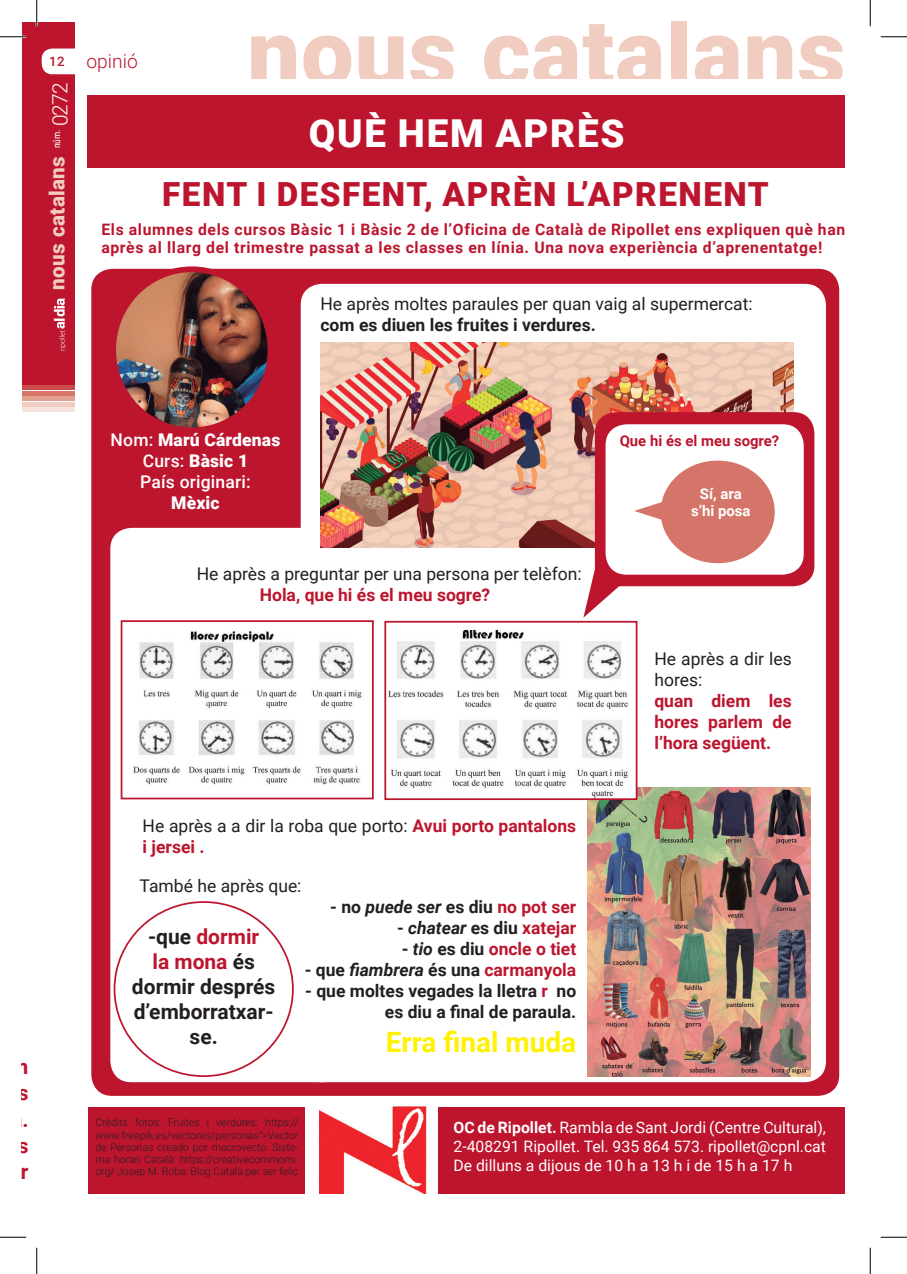
<style>
.page{position:relative;width:907px;height:1274px;background:#fff}
.page>*{position:absolute;margin:0;border:0;box-sizing:border-box;transform-origin:0 0}
.t1{font:900 93.8px "Roboto";letter-spacing:.01em;color:#f1ccc1}
.t2{font:900 38.5px "Roboto";letter-spacing:.045em;color:#fff}
.t3{font:900 33.25px "Roboto";letter-spacing:.045em;color:#bd152e}
.t4{font:700 28px "Roboto";color:#fff101}
.t5{font:700 21px/25.2px "Roboto";color:#231f20;text-align:center}
.t6{font:900 21px "Roboto";letter-spacing:.02em;color:#f1ccc1}
.t7{font:700 21px/26.2px "Roboto";color:#bd152e;text-align:center}
.t8{font:300 21px "Roboto";color:#fff}
.t9{font:300 19.25px "Roboto";color:#bd152e}
.t10{font:17.5px/21px "Roboto";color:#231f20}
.t11{font:700 17.5px/21px "Roboto";color:#bd152e;text-align:justify}
.t12{font:700 17.5px/21px "Roboto";color:#231f20;text-align:right}
.t13{font:500 17.5px/21px "Roboto";letter-spacing:.01em;color:#fff;text-align:center}
.t14{font:italic 700 17.5px "Roboto";color:#231f20}
.t15{font:900 17.5px "Roboto";letter-spacing:.01em;color:#fff}
.t16{font:700 15.75px/17.5px "Roboto";letter-spacing:.04em;color:#bd152e}
.t17{font:15.75px/19.2px "Roboto";color:#fff;text-align:justify}
.t18{font:700 14.88px "Roboto";color:#bd152e}
.t19{font:700 14.88px/17.7px "Roboto";color:#fff;text-align:center}
.t20{font:500 13.12px "Roboto";color:#bd152e}
.t21{font:300 10.5px/12.2px "Roboto";color:#231f20;text-align:justify}
.t22{font:9.62px "Roboto Condensed";color:#fff}
.s1{font-weight:900}
.s2{font-weight:700;color:#bd152e}
.s3{color:#fff}
.s4{color:#bd152e}
.s5{font-style:italic}
.s6{font-style:normal}
.s7{font-style:normal;color:#bd152e}
.s8{color:#231f20}
.s9{font-style:italic;color:#231f20}
.s10{font-weight:700}
</style>
<div class="page">
<div style="left:22px;top:22px;width:52px;height:363px;background:#bd152e"></div>
<div style="left:22px;top:385px;width:53px;height:5px;background:#c94c4a"></div>
<div style="left:22px;top:396px;width:53px;height:5px;background:#e39f90"></div>
<div style="left:22px;top:407px;width:53px;height:5px;background:#f6e3dd"></div>
<div style="left:22px;top:391px;width:53px;height:5px;background:#d57669"></div>
<div style="left:22px;top:402px;width:53px;height:5px;background:#f1ccc1"></div>
<div style="left:42px;top:49px;width:126px;height:25px;background:#fff;border-radius:10px"></div>
<svg style="left:54px;top:298px;width:12px;height:53px"></svg>
<div style="left:91px;top:269px;width:748px;height:827px;background:#bd152e;border-radius:21px"></div>
<div style="left:301px;top:284px;width:525px;height:798px;background:#fff;border-radius:21px"></div>
<div style="left:110px;top:528px;width:234px;height:554px;background:#fff;border-radius:21px"></div>
<div style="left:87px;top:95px;width:757px;height:72px;background:#bd152e"></div>
<img style="left:117px;top:273px;width:149px;height:153px">
<div style="left:110px;top:266px;width:163px;height:167px;border:6px solid #bd152e;border-radius:50%"></div>
<div style="left:439px;top:1107px;width:406px;height:87px;background:#bd152e"></div>
<img style="left:320px;top:342px;width:473px;height:205px">
<div style="left:595px;top:412px;width:219px;height:174px;background:#bd152e;border-radius:21px"></div>
<div style="left:605px;top:424px;width:199px;height:151px;background:#fff;border-radius:21px"></div>
<img style="left:587px;top:787px;width:224px;height:289px">
<div style="left:88px;top:1107px;width:217px;height:87px;background:#bd152e"></div>
<img style="left:320px;top:1106px;width:107px;height:88px">
<svg style="left:583px;top:563px;width:42px;height:55px"></svg>
<div style="left:661px;top:461px;width:114px;height:102px;background:#d57468;border-radius:50%"></div>
<svg style="left:634px;top:495px;width:30px;height:33px"></svg>
<img style="left:133px;top:631px;width:229px;height:154px">
<div style="left:121px;top:620px;width:253px;height:179px;border:2px solid #bd152e"></div>
<img style="left:388px;top:629px;width:246px;height:168px">
<div style="left:384px;top:621px;width:253px;height:179px;border:2px solid #bd152e"></div>
<hr style="left:0;top:36px;width:26px;height:2px;background:#fff">
<hr style="left:36px;top:0;width:2px;height:26px;background:#fff">
<svg style="left:0;top:36px;width:26px;height:1px"></svg>
<svg style="left:881px;top:36px;width:26px;height:1px"></svg>
<svg style="left:0;top:1237px;width:26px;height:1px"></svg>
<svg style="left:881px;top:1237px;width:26px;height:1px"></svg>
<svg style="left:36px;top:0;width:1px;height:26px"></svg>
<svg style="left:36px;top:1248px;width:1px;height:26px"></svg>
<svg style="left:870px;top:0;width:1px;height:26px"></svg>
<svg style="left:870px;top:1248px;width:1px;height:26px"></svg>
<p class="t20" style="left:49px;top:52px;width:17px">12</p>
<h3 class="t8" style="left:45px;top:126px;width:45px;rotate:-90deg">0272</h3>
<p class="t22" style="left:50px;top:148px;width:21px;rotate:-90deg">núm.</p>
<h3 class="t6" style="left:42px;top:290px;width:135px;rotate:-90deg">nous catalans</h3>
<h3 class="t9" style="left:86px;top:47px;width:53px">opinió</h3>
<h1 class="t1" style="left:247px;top:-13px;width:600px">nous catalans</h1>
<h2 class="t2" style="left:309px;top:106px;width:317px">QUÈ HEM APRÈS</h2>
<h3 class="t3" style="left:162px;top:171px;width:608px">FENT I DESFENT, APRÈN L’APRENENT</h3>
<h3 class="t16" style="left:101px;top:220px;width:745px">Els alumnes dels cursos Bàsic 1 i Bàsic 2 de l’Oficina de Català de Ripollet ens expliquen què han après al llarg del trimestre passat a les classes en línia. Una nova experiència d’aprenentatge!</h3>
<h3 class="t10" style="left:320px;top:293px;width:434px">He après moltes paraules per quan vaig al supermercat:</h3>
<h3 class="t12" style="left:320px;top:314px;width:277px">com es diuen les fruites i verdures.</h3>
<h3 class="t7" style="left:-1px;top:1053px;width:31px">em ns là.</h3>
<h3 class="t13" style="left:111px;top:429px;width:171px">Nom: <span class="s1">Marú Cárdenas<br></span>Curs: <span class="s1">Bàsic 1<br></span>País originari:</h3>
<h3 class="t15" style="left:171px;top:491px;width:50px">Mèxic</h3>
<h3 class="t10" style="left:197px;top:563px;width:386px">He après a preguntar per una persona per telèfon:</h3>
<h3 class="t11" style="left:260px;top:584px;width:232px">Hola, que hi és el meu sogre?</h3>
<h3 class="t10" style="left:143px;top:815px;width:435px">He après a a dir la roba que porto: <span class="s2">Avui porto pantalons i jersei .</span></h3>
<h3 class="t10" style="left:121px;top:875px;width:182px"><span class="s3">Ta</span>També he après que:</h3>
<h3 class="t5" style="left:132px;top:923px;width:145px">-que <span class="s4">dormir<br>la mona</span> és dormir després d’emborratxar&shy;se.</h3>
<h3 class="t12" style="left:330px;top:896px;width:247px">- no <span class="s5">puede ser</span> es diu <span class="s4">no pot ser</span></h3>
<h3 class="t14" style="left:397px;top:916px;width:181px"><span class="s6">-</span> chatear <span class="s6">es diu</span> <span class="s7">xatejar</span></h3>
<h3 class="t11" style="left:402px;top:938px;width:176px"><span class="s8">-</span> <span class="s9">tio</span> <span class="s8">es diu</span> oncle o tiet</h3>
<h3 class="t11" style="left:305px;top:959px;width:273px"><span class="s8">- que</span> <span class="s9">fiambrera</span> <span class="s8">és una</span> carmanyola</h3>
<h3 class="t12" style="left:305px;top:980px;width:272px">- que moltes vegades la lletra <span class="s4">r</span> no es diu a final de paraula.</h3>
<h3 class="t4" style="left:386px;top:1022px;width:192px">Erra final muda</h3>
<h3 class="t18" style="left:620px;top:430px;width:161px">Que hi és el meu sogre?</h3>
<h3 class="t19" style="left:691px;top:484px;width:61px">Sí, ara s’hi posa</h3>
<h3 class="t10" style="left:654px;top:648px;width:139px">He après a dir les hores:</h3>
<h3 class="t11" style="left:654px;top:690px;width:139px">quan diem les hores parlem de l’hora següent.</h3>
<p class="t21" style="left:95px;top:1116px;width:204px">Crèdits fotos: Fruites i verdures: https:// www.freepik.es/vectores/personas”&gt;Vector de Personas creado por macrovecto. Siste&shy;ma horari Català: https://creativecommons. org/ Josep M. Roba: Blog Català per ser feliç</p>
<h3 class="t17" style="left:453px;top:1117px;width:374px"><span class="s10">OC de Ripollet.</span> Rambla de Sant Jordi (Centre Cultural), 2-408291 Ripollet. Tel. 935 864 573. ripollet@cpnl.cat De dilluns a dijous de 10 h a 13 h i de 15 h a 17 h</h3>
</div>
